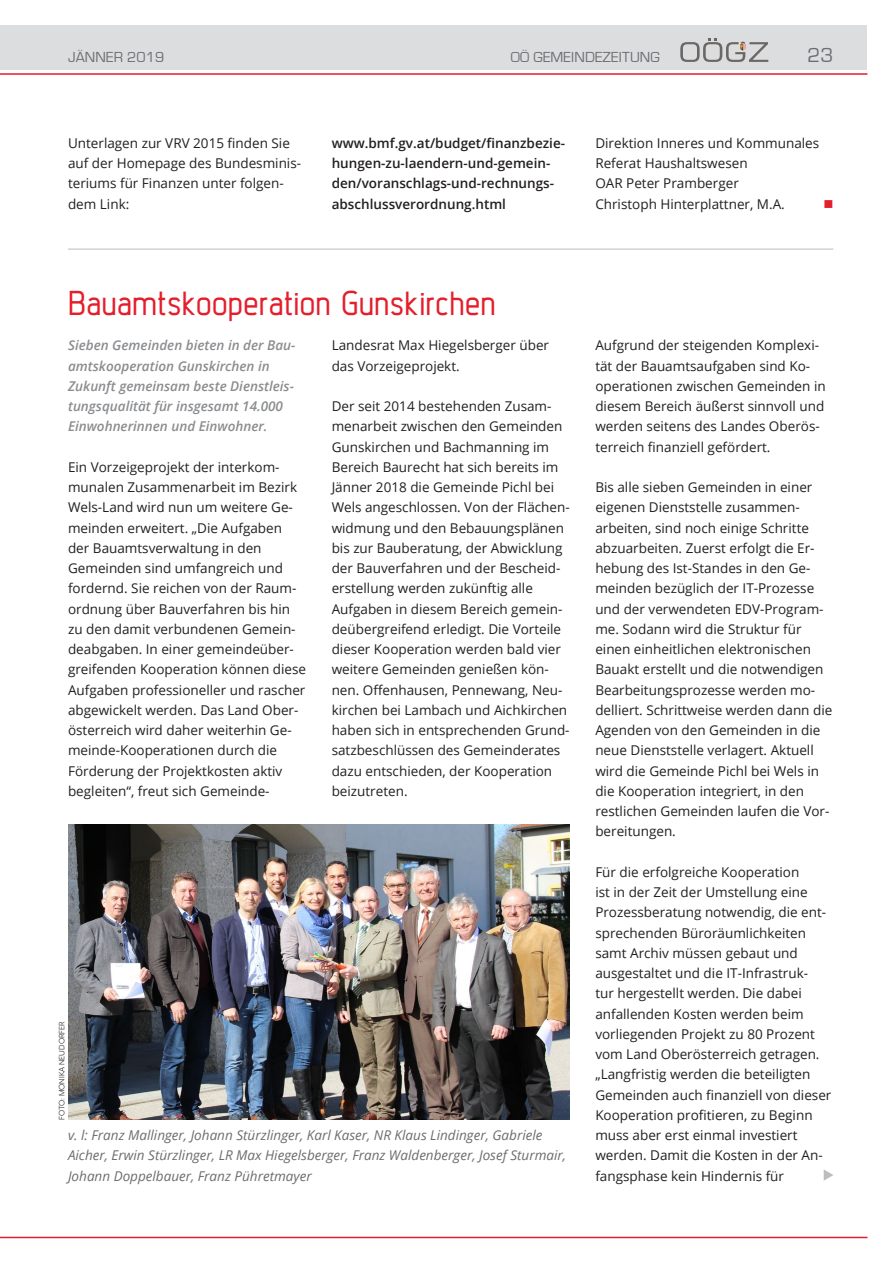
<style>
.page{position:relative;width:893px;height:1263px;background:#fff}
.page>*{position:absolute;margin:0;border:0;box-sizing:border-box;transform-origin:0 0}
.t1{font:500 34.5px "Intropol";letter-spacing:-.005em;color:#e41e2b}
.t2{font:21px "Eurostile";color:#6c6d70}
.t3{font:15px "Eurostile";letter-spacing:.01em;color:#6c6d70}
.t4{font:13.5px/20.2px "Open Sans";color:#231f20}
.t5{font:italic 13.5px/20.2px "Open Sans";color:#6c6d70}
.t6{font:italic 600 13.5px/20.2px "Open Sans";color:#8a8c8f}
.t7{font:600 13.5px/20.2px "Open Sans";color:#231f20}
.t8{font:13.5px "Wingdings";color:#e41e2b}
.t9{font:9px "Mr Eaves Mod OT";color:#231f20}
</style>
<div class="page">
<div style="left:0;top:26px;width:867px;height:44px;background:#dcdddf"></div>
<hr style="left:0;top:73px;width:867px;height:2px;background:#e41e2b">
<hr style="left:0;top:1237px;width:867px;height:1px;background:#e41e2b">
<svg style="left:680px;top:38px;width:88px;height:24px"></svg>
<hr style="left:68px;top:249px;width:765px;height:1px;background:#bcbdc0">
<svg style="left:824px;top:1170px;width:9px;height:11px"></svg>
<img style="left:68px;top:825px;width:502px;height:295px">
<p class="t3" style="left:68px;top:49px;width:98px">JÄNNER 2019</p>
<p class="t3" style="left:511px;top:49px;width:150px">OÖ GEMEINDEZEITUNG</p>
<h2 class="t2" style="left:807px;top:44px;width:27px">23</h2>
<p class="t4" style="left:68px;top:132px;width:235px">Unterlagen zur VRV 2015 finden Sie auf der Homepage des Bundesminis&shy;teriums für Finanzen unter folgen&shy;dem Link:</p>
<p class="t7" style="left:332px;top:133px;width:235px">www.bmf.gv.at/budget/finanzbezie&shy;hungen-zu-laendern-und-gemein&shy;den/voranschlags-und-rechnungs&shy;abschlussverordnung.html</p>
<p class="t4" style="left:595px;top:132px;width:225px">Direktion Inneres und Kommunales<br>Referat Haushaltswesen<br>OAR Peter Pramberger<br>Christoph Hinterplattner, M.A.</p>
<p class="t8" style="left:823px;top:196px;width:12px">■</p>
<h1 class="t1" style="left:68px;top:283px;width:429px">Bauamtskooperation Gunskirchen</h1>
<p class="t6" style="left:68px;top:335px;width:229px">Sieben Gemeinden bieten in der Bau&shy;amtskooperation Gunskirchen in Zukunft gemeinsam beste Dienstleis&shy;tungsqualität für insgesamt 14.000<br>Einwohnerinnen und Einwohner.</p>
<p class="t4" style="left:68px;top:456px;width:240px">Ein Vorzeigeprojekt der interkom&shy;munalen Zusammenarbeit im Bezirk Wels-Land wird nun um weitere Ge&shy;meinden erweitert. „Die Aufgaben der Bauamtsverwaltung in den Gemeinden sind umfangreich und fordernd. Sie reichen von der Raum&shy;ordnung über Bauverfahren bis hin zu den damit verbundenen Gemein&shy;deabgaben. In einer gemeindeüber&shy;greifenden Kooperation können diese Aufgaben professioneller und rascher abgewickelt werden. Das Land Ober&shy;österreich wird daher weiterhin Ge&shy;meinde-Kooperationen durch die Förderung der Projektkosten aktiv begleiten“, freut sich Gemeinde-</p>
<p class="t4" style="left:332px;top:335px;width:219px">Landesrat Max Hiegelsberger über das Vorzeigeprojekt.</p>
<p class="t4" style="left:332px;top:396px;width:240px">Der seit 2014 bestehenden Zusam&shy;menarbeit zwischen den Gemeinden Gunskirchen und Bachmanning im Bereich Baurecht hat sich bereits im Jänner 2018 die Gemeinde Pichl bei Wels angeschlossen. Von der Flächen&shy;widmung und den Bebauungsplänen bis zur Bauberatung, der Abwicklung der Bauverfahren und der Bescheid&shy;erstellung werden zukünftig alle Aufgaben in diesem Bereich gemein&shy;deübergreifend erledigt. Die Vorteile dieser Kooperation werden bald vier weitere Gemeinden genießen kön&shy;nen. Offenhausen, Pennewang, Neu&shy;kirchen bei Lambach und Aichkirchen haben sich in entsprechenden Grund&shy;satzbeschlüssen des Gemeinderates dazu entschieden, der Kooperation beizutreten.</p>
<p class="t9" style="left:57px;top:1120px;width:100px;rotate:-90deg">FOTO: MONIKA NEUDORFER</p>
<p class="t5" style="left:68px;top:1125px;width:500px">v. l: Franz Mallinger, Johann Stürzlinger, Karl Kaser, NR Klaus Lindinger, Gabriele<br>Aicher, Erwin Stürzlinger, LR Max Hiegelsberger, Franz Waldenberger, Josef Sturmair,<br>Johann Doppelbauer, Franz Pühretmayer</p>
<p class="t4" style="left:595px;top:335px;width:232px">Aufgrund der steigenden Komplexi&shy;tät der Bauamtsaufgaben sind Ko&shy;operationen zwischen Gemeinden in diesem Bereich äußerst sinnvoll und werden seitens des Landes Oberös&shy;terreich finanziell gefördert.</p>
<p class="t4" style="left:595px;top:477px;width:239px">Bis alle sieben Gemeinden in einer eigenen Dienststelle zusammen&shy;arbeiten, sind noch einige Schritte abzuarbeiten. Zuerst erfolgt die Er&shy;hebung des Ist-Standes in den Ge&shy;meinden bezüglich der IT-Prozesse und der verwendeten EDV-Program&shy;me. Sodann wird die Struktur für einen einheitlichen elektronischen Bauakt erstellt und die notwendigen Bearbeitungsprozesse werden mo&shy;delliert. Schrittweise werden dann die Agenden von den Gemeinden in die neue Dienststelle verlagert. Aktuell wird die Gemeinde Pichl bei Wels in die Kooperation integriert, in den restlichen Gemeinden laufen die Vor&shy;bereitungen.</p>
<p class="t4" style="left:595px;top:861px;width:238px">Für die erfolgreiche Kooperation<br>ist in der Zeit der Umstellung eine Prozessberatung notwendig, die ent&shy;sprechenden Büroräumlichkeiten samt Archiv müssen gebaut und ausgestaltet und die IT-Infrastruk-<br>tur hergestellt werden. Die dabei anfallenden Kosten werden beim vorliegenden Projekt zu 80 Prozent vom Land Oberösterreich getragen. „Langfristig werden die beteiligten Gemeinden auch finanziell von dieser Kooperation profitieren, zu Beginn muss aber erst einmal investiert werden. Damit die Kosten in der An&shy;fangsphase kein Hindernis für</p>
</div>
